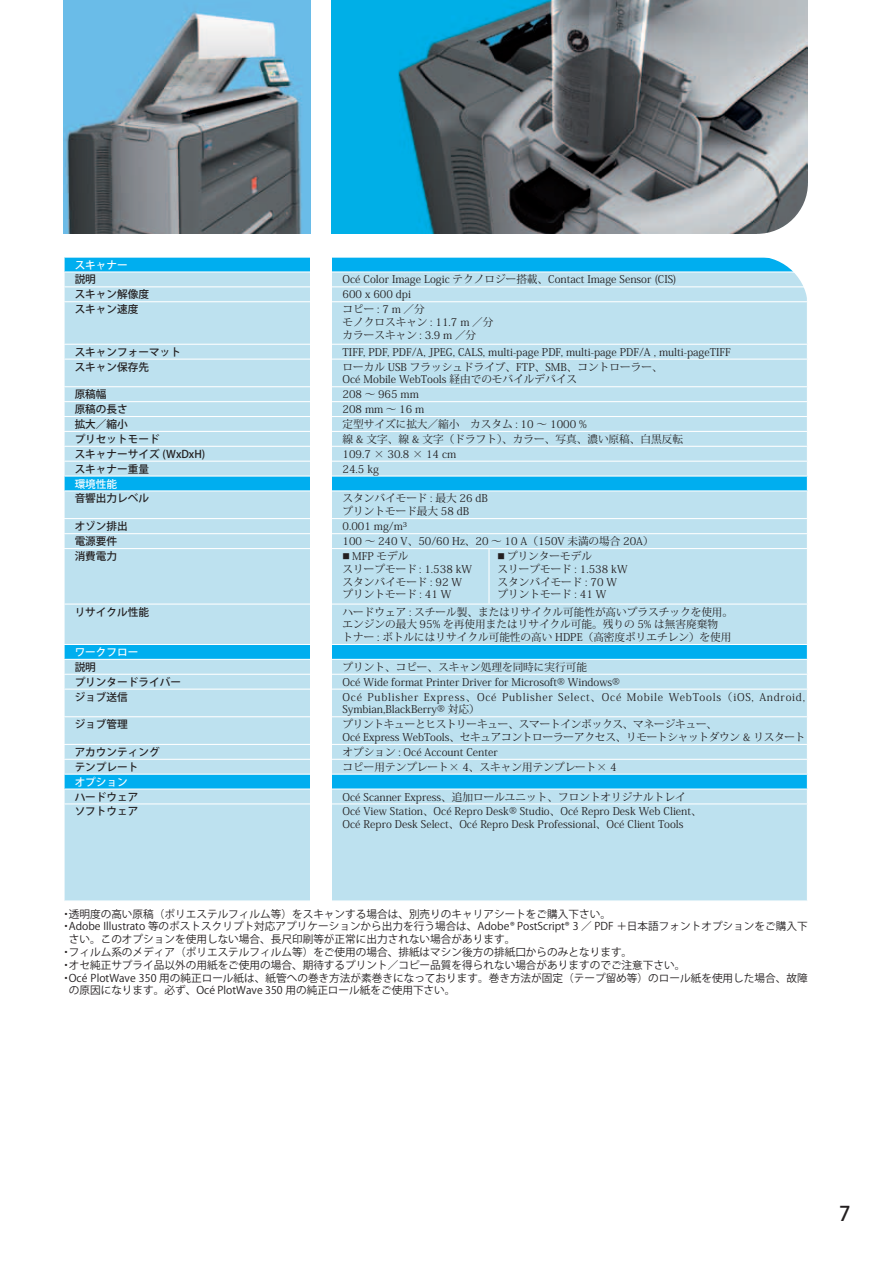
<style>
.page{position:relative;width:893px;height:1263px;background:#fff}
.page>*{position:absolute;margin:0;border:0;box-sizing:border-box;transform-origin:0 0}
.t1{font:500 20.25px "Koz Go Pro";color:#231f20}
.t2{font:10.65px/12.8px "Koz Min Pro";color:#231f20}
.t3{font:10.65px "Koz Go Pro";color:#231f20}
.t4{font:500 10.65px "Koz Go Pro";color:#231f20}
.t5{font:10.65px/12.8px "Koz Min Pro";letter-spacing:.07em;color:#231f20}
.t6{font:10.65px/12.8px "Koz Min Pro";letter-spacing:-.02em;color:#231f20}
.t7{font:500 10.65px "Koz Go Pro";color:#fff}
.s1{font-size:7.5px}
</style>
<div class="page">
<div style="left:65px;top:308px;width:742px;height:592px;background:#bde1ef"></div>
<hr style="left:310px;top:302px;width:1px;height:42px;background:#fff">
<hr style="left:64px;top:344px;width:247px;height:1px;background:#fff">
<hr style="left:311px;top:344px;width:178px;height:1px;background:#fff">
<hr style="left:489px;top:344px;width:319px;height:1px;background:#fff">
<svg style="left:64px;top:345px;width:744px;height:203px;background:#b4dfef"></svg>
<hr style="left:64px;top:548px;width:247px;height:1px;background:#fff">
<hr style="left:311px;top:548px;width:178px;height:1px;background:#fff">
<hr style="left:310px;top:549px;width:1px;height:54px;background:#fff">
<hr style="left:489px;top:548px;width:319px;height:1px;background:#fff">
<hr style="left:488px;top:549px;width:2px;height:54px;background:#fff">
<hr style="left:64px;top:603px;width:247px;height:2px;background:#fff">
<hr style="left:311px;top:603px;width:178px;height:2px;background:#fff">
<hr style="left:310px;top:605px;width:1px;height:39px;background:#fff">
<hr style="left:489px;top:603px;width:319px;height:2px;background:#fff">
<svg style="left:64px;top:644px;width:744px;height:159px;background:#a0daef"></svg>
<hr style="left:64px;top:803px;width:247px;height:1px;background:#fff">
<hr style="left:311px;top:803px;width:178px;height:1px;background:#fff">
<hr style="left:310px;top:804px;width:1px;height:96px;background:#fff">
<hr style="left:489px;top:803px;width:319px;height:1px;background:#fff">
<svg style="left:64px;top:257px;width:743px;height:51px;background:#91d6f0"></svg>
<div style="left:311px;top:251px;width:21px;height:650px;background:#fff"></div>
<img style="left:64px;top:0;width:246px;height:234px">
<img style="left:332px;top:0;width:476px;height:234px">
<svg style="left:757px;top:183px;width:51px;height:51px"></svg>
<p class="t7" style="left:75px;top:258px;width:65px">スキャナー　</p>
<p class="t4" style="left:75px;top:273px;width:33px">説明　</p>
<p class="t2" style="left:343px;top:273px;width:336px">Océ Color Image Logic テクノロジー搭載、Contact Image Sensor (CIS)</p>
<p class="t4" style="left:75px;top:288px;width:76px">スキャン解像度</p>
<p class="t2" style="left:343px;top:288px;width:70px">600 x 600 dpi</p>
<p class="t4" style="left:75px;top:302px;width:65px">スキャン速度</p>
<p class="t2" style="left:343px;top:303px;width:152px">コピー : 7 m ／分<br>モノクロスキャン : 11.7 m ／分カラースキャン : 3.9 m ／分</p>
<p class="t4" style="left:75px;top:345px;width:108px">スキャンフォーマット</p>
<p class="t2" style="left:343px;top:345px;width:390px">TIFF, PDF, PDF/A, JPEG, CALS, multi-page PDF, multi-page PDF/A , multi-pageTIFF</p>
<p class="t4" style="left:75px;top:360px;width:76px">スキャン保存先</p>
<p class="t2" style="left:343px;top:360px;width:322px">ローカル USB フラッシュドライブ、FTP、SMB、コントローラー、<br>Océ Mobile WebTools 経由でのモバイルデバイス</p>
<p class="t4" style="left:75px;top:387px;width:33px">原稿幅</p>
<p class="t2" style="left:343px;top:388px;width:78px">208 ～ 965 mm</p>
<p class="t4" style="left:75px;top:402px;width:55px">原稿の長さ</p>
<p class="t2" style="left:343px;top:402px;width:83px">208 mm ～ 16 m</p>
<p class="t4" style="left:75px;top:417px;width:55px">拡大／縮小</p>
<p class="t2" style="left:343px;top:417px;width:246px">定型サイズに拡大／縮小　カスタム : 10 ～ 1000 %</p>
<p class="t4" style="left:75px;top:432px;width:87px">プリセットモード</p>
<p class="t2" style="left:343px;top:432px;width:342px">線 &amp; 文字、線 &amp; 文字（ドラフト）、カラー、写真、濃い原稿、白黒反転</p>
<p class="t4" style="left:75px;top:447px;width:132px">スキャナーサイズ (WxDxH)</p>
<p class="t2" style="left:343px;top:447px;width:115px">109.7 × 30.8 × 14 cm</p>
<p class="t4" style="left:75px;top:462px;width:76px">スキャナー重量</p>
<p class="t2" style="left:343px;top:462px;width:38px">24.5 kg</p>
<p class="t7" style="left:75px;top:477px;width:44px">環境性能</p>
<p class="t4" style="left:75px;top:492px;width:76px">音響出力レベル</p>
<p class="t2" style="left:343px;top:492px;width:157px">スタンバイモード : 最大 26 dB　プリントモード最大 58 dB</p>
<p class="t4" style="left:75px;top:519px;width:55px">オゾン排出</p>
<p class="t2" style="left:343px;top:519px;width:66px">0.001 mg/m³</p>
<p class="t4" style="left:75px;top:534px;width:44px">電源要件</p>
<p class="t2" style="left:343px;top:534px;width:313px">100 ～ 240 V、50/60 Hz、20 ～ 10 A（150V 未満の場合 20A）</p>
<p class="t4" style="left:75px;top:549px;width:44px">消費電力</p>
<p class="t2" style="left:343px;top:549px;width:131px"><span class="s1">■</span> MFP モデル<br>スリープモード : 1.538 kWスタンバイモード : 92 Wプリントモード : 41 W</p>
<p class="t2" style="left:497px;top:549px;width:132px"><span class="s1">■</span> プリンターモデル<br>スリープモード : 1.538 kWスタンバイモード : 70 Wプリントモード : 41 W</p>
<p class="t4" style="left:75px;top:605px;width:76px">リサイクル性能</p>
<p class="t2" style="left:343px;top:605px;width:392px">ハードウェア : スチール製、またはリサイクル可能性が高いプラスチックを使用。エンジンの最大 95% を再使用またはリサイクル可能。残りの 5% は無害廃棄物<br>トナー : ボトルにはリサイクル可能性の高い HDPE（高密度ポリエチレン）を使用</p>
<p class="t7" style="left:75px;top:645px;width:65px">ワークフロー</p>
<p class="t4" style="left:75px;top:660px;width:23px">説明</p>
<p class="t2" style="left:343px;top:660px;width:246px">プリント、コピー、スキャン処理を同時に実行可能</p>
<p class="t4" style="left:75px;top:675px;width:108px">プリンタードライバー</p>
<p class="t2" style="left:343px;top:675px;width:279px">Océ Wide format Printer Driver for Microsoft® Windows®</p>
<p class="t4" style="left:75px;top:690px;width:55px">ジョブ送信</p>
<p class="t5" style="left:343px;top:690px;width:464px">Océ Publisher Express、Océ Publisher Select、Océ Mobile WebTools（iOS, Android,<br>Symbian,BlackBerry® 対応）</p>
<p class="t4" style="left:75px;top:717px;width:55px">ジョブ管理</p>
<p class="t6" style="left:342px;top:718px;width:464px">プリントキューとヒストリーキュー、スマートインボックス、マネージキュー、<br>Océ Express WebTools、セキュアコントローラーアクセス、リモートシャットダウン &amp; リスタート</p>
<p class="t4" style="left:75px;top:745px;width:87px">アカウンティング</p>
<p class="t2" style="left:343px;top:745px;width:157px">オプション : Océ Account Center</p>
<p class="t4" style="left:75px;top:760px;width:65px">テンプレート</p>
<p class="t2" style="left:343px;top:760px;width:276px">コピー用テンプレート× 4、スキャン用テンプレート× 4</p>
<p class="t7" style="left:75px;top:775px;width:55px">オプション</p>
<p class="t4" style="left:75px;top:790px;width:87px">ハードウェア　　</p>
<p class="t2" style="left:343px;top:790px;width:345px">Océ Scanner Express、追加ロールユニット、フロントオリジナルトレイ</p>
<p class="t4" style="left:75px;top:805px;width:65px">ソフトウェア</p>
<p class="t2" style="left:343px;top:805px;width:361px">Océ View Station、Océ Repro Desk® Studio、Océ Repro Desk Web Client、<br>Océ Repro Desk Select、Océ Repro Desk Professional、Océ Client Tools</p>
<p class="t3" style="left:61px;top:907px;width:552px">・透明度の高い原稿（ポリエステルフィルム等）をスキャンする場合は、別売りのキャリアシートをご購入下さい。</p>
<p class="t3" style="left:61px;top:920px;width:748px">・Adobe Illustrato 等のポストスクリプト対応アプリケーションから出力を行う場合は、Adobe® PostScript® 3 ／ PDF ＋日本語フォントオプションをご購入下</p>
<p class="t3" style="left:69px;top:932px;width:448px">さい。このオプションを使用しない場合、長尺印刷等が正常に出力されない場合があります。</p>
<p class="t3" style="left:61px;top:945px;width:573px">・フィルム系のメディア（ポリエステルフィルム等）をご使用の場合、排紙はマシン後方の排紙口からのみとなります。</p>
<p class="t3" style="left:61px;top:958px;width:626px">・オセ純正サプライ品以外の用紙をご使用の場合、期待するプリント／コピー品質を得られない場合がありますのでご注意下さい。</p>
<p class="t3" style="left:61px;top:971px;width:748px">・Océ PlotWave 350 用の純正ロール紙は、紙管への巻き方法が素巻きになっております。巻き方法が固定（テープ留め等）のロール紙を使用した場合、故障</p>
<p class="t3" style="left:69px;top:983px;width:388px">の原因になります。必ず、Océ PlotWave 350 用の純正ロール紙をご使用下さい。</p>
<h1 class="t1" style="left:839px;top:1201px;width:13px">7</h1>
</div>
